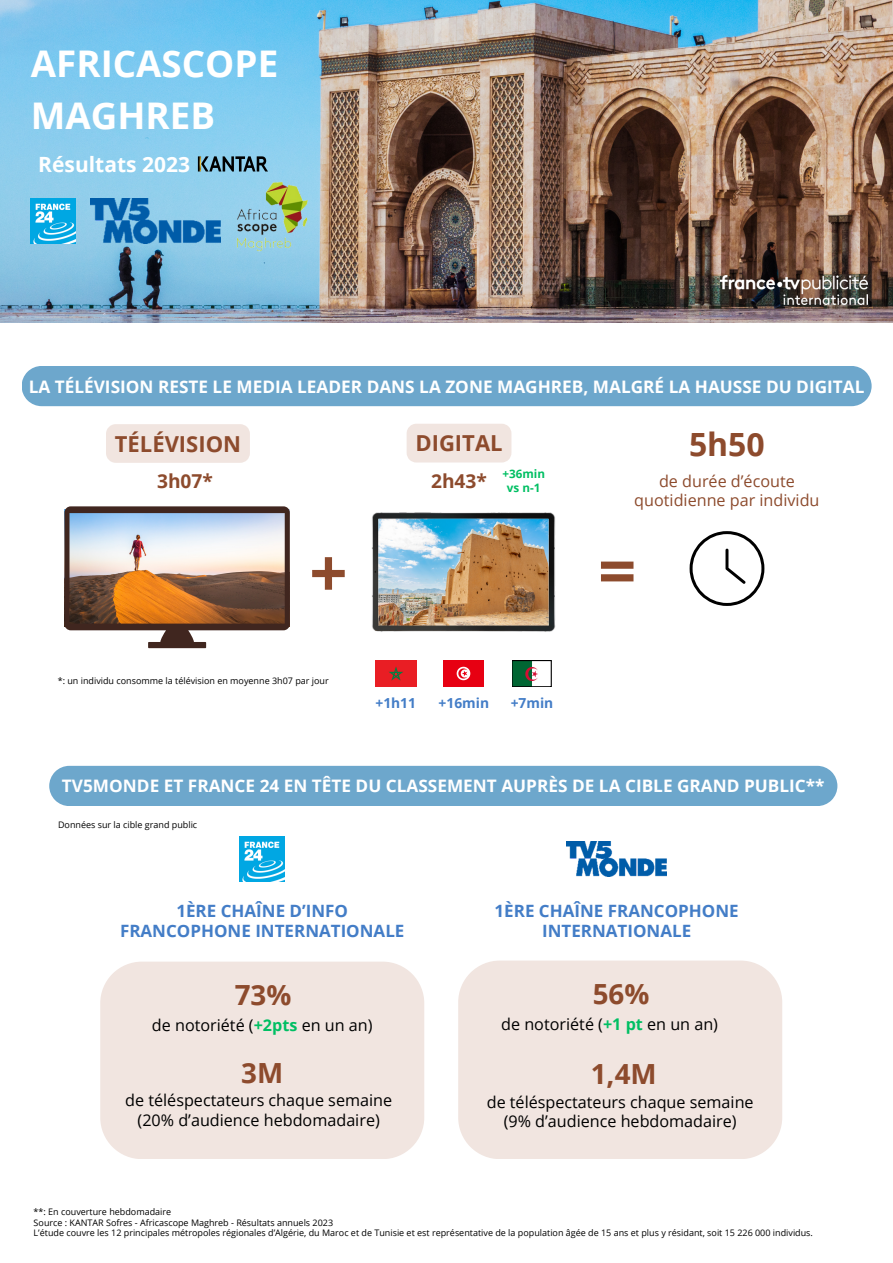
<style>
.page{position:relative;width:893px;height:1263px;background:#fff}
.page>*{position:absolute;margin:0;border:0;box-sizing:border-box;transform-origin:0 0}
.t1{font:700 67.05px "Open Sans";color:#8d4b2d}
.t2{font:700 36.75px/51.2px "Open Sans";color:#fff}
.t3{font:700 32.03px "Open Sans";color:#8d4b2d}
.t4{font:700 27.75px "Open Sans";color:#8d4b2d}
.t5{font:700 22.05px "Open Sans";color:#8d4b2d}
.t6{font:700 21.98px "Open Sans";color:#8d4b2d}
.t7{font:700 21px "Open Sans";color:#fff}
.t8{font:700 19.12px "Open Sans";color:#8d4b2d}
.t9{font:700 17.25px "Open Sans";color:#fff}
.t10{font:700 16.95px/20.2px "Open Sans";color:#437dc7;text-align:center}
.t11{font:16.12px/19.1px "Open Sans";color:#000;text-align:center}
.t12{font:16.12px/19.1px "Open Sans";color:#8d4b2d;text-align:center}
.t13{font:700 13.8px "Open Sans";color:#437dc7}
.t14{font:700 11.62px "Open Sans";color:#00bf63}
.t15{font:9px "Open Sans";color:#000}
.s1{font-weight:700;color:#00bf63}
</style>
<div class="page">
<img style="left:0;top:0;width:893px;height:322px">
<img style="left:91px;top:199px;width:102px;height:45px">
<img style="left:721px;top:276px;width:146px;height:28px">
<div style="left:22px;top:366px;width:849px;height:40px;background:#6da7cc"></div>
<div style="left:49px;top:766px;width:788px;height:40px;background:#6da7cc"></div>
<svg style="left:64px;top:506px;width:226px;height:142px"></svg>
<img style="left:376px;top:660px;width:40px;height:27px">
<img style="left:444px;top:660px;width:40px;height:27px">
<img style="left:372px;top:512px;width:184px;height:120px">
<svg style="left:689px;top:531px;width:75px;height:75px"></svg>
<img style="left:567px;top:842px;width:99px;height:35px">
<div style="left:100px;top:961px;width:324px;height:198px;background:#f1e5e0"></div>
<div style="left:458px;top:960px;width:324px;height:199px;background:#f1e5e0"></div>
<img style="left:198px;top:157px;width:71px;height:7px">
<img style="left:31px;top:199px;width:45px;height:45px">
<img style="left:240px;top:837px;width:45px;height:45px">
<svg style="left:512px;top:660px;width:39px;height:27px"></svg>
<img style="left:193px;top:164px;width:158px;height:105px">
<div style="left:106px;top:424px;width:144px;height:39px;background:#f1e5e0"></div>
<div style="left:406px;top:424px;width:105px;height:38px;background:#f1e5e0"></div>
<p class="t2" style="left:31px;top:38px;width:249px">AFRICASCOPE<br>MAGHREB</p>
<p class="t7" style="left:38px;top:150px;width:153px">Résultats 2023</p>
<p class="t9" style="left:29px;top:374px;width:837px">LA TÉLÉVISION RESTE LE MEDIA LEADER DANS LA ZONE MAGHREB, MALGRÉ LA HAUSSE DU DIGITAL</p>
<p class="t6" style="left:115px;top:428px;width:128px">TÉLÉVISION</p>
<p class="t8" style="left:157px;top:468px;width:57px">3h07*</p>
<p class="t5" style="left:415px;top:428px;width:89px">DIGITAL</p>
<p class="t8" style="left:431px;top:468px;width:57px">2h43*</p>
<h3 class="t14" style="left:502px;top:466px;width:44px">+36min</h3>
<p class="t14" style="left:507px;top:480px;width:35px">vs n-1</p>
<p class="t3" style="left:689px;top:421px;width:77px">5h50</p>
<p class="t12" style="left:634px;top:471px;width:187px">de durée d’écoute quotidienne par individu</p>
<p class="t1" style="left:309px;top:525px;width:40px">+</p>
<p class="t1" style="left:598px;top:523px;width:40px">=</p>
<p class="t15" style="left:58px;top:675px;width:272px">*: un individu consomme la télévision en moyenne 3h07 par jour</p>
<p class="t13" style="left:375px;top:693px;width:42px">+1h11</p>
<p class="t13" style="left:438px;top:693px;width:52px">+16min</p>
<p class="t13" style="left:511px;top:693px;width:44px">+7min</p>
<p class="t9" style="left:62px;top:774px;width:764px">TV5MONDE ET FRANCE 24 EN TÊTE DU CLASSEMENT AUPRÈS DE LA CIBLE GRAND PUBLIC**</p>
<p class="t15" style="left:58px;top:818px;width:141px">Données sur la cible grand public</p>
<p class="t10" style="left:176px;top:900px;width:173px">1ÈRE CHAÎNE D’INFO</p>
<p class="t10" style="left:120px;top:920px;width:286px">FRANCOPHONE INTERNATIONALE</p>
<h5 class="t4" style="left:235px;top:975px;width:58px">73%</h5>
<h2 class="t11" style="left:152px;top:1016px;width:222px">de notoriété (<span class="s1">+2pts</span> en un an)</h2>
<p class="t4" style="left:241px;top:1053px;width:43px">3M</p>
<p class="t11" style="left:125px;top:1090px;width:268px">de téléspectateurs chaque semaine (20% d’audience hebdomadaire)</p>
<p class="t10" style="left:494px;top:900px;width:246px">1ÈRE CHAÎNE FRANCOPHONE<br>INTERNATIONALE</p>
<h3 class="t4" style="left:593px;top:974px;width:58px">56%</h3>
<p class="t11" style="left:501px;top:1014px;width:218px">de notoriété (<span class="s1">+1 pt</span> en un an)</p>
<h4 class="t4" style="left:591px;top:1055px;width:67px">1,4M</h4>
<p class="t11" style="left:487px;top:1092px;width:268px">de téléspectateurs chaque semaine (9% d’audience hebdomadaire)</p>
<p class="t15" style="left:34px;top:1205px;width:139px">**: En couverture hebdomadaire</p>
<h4 class="t15" style="left:34px;top:1216px;width:301px">Source : KANTAR Sofres - Africascope Maghreb - Résultats annuels 2023</h4>
<p class="t15" style="left:34px;top:1227px;width:781px">L’étude couvre les 12 principales métropoles régionales d’Algérie, du Maroc et de Tunisie et est représentative de la population âgée de 15 ans et plus y résidant, soit 15 226 000 individus.</p>
</div>
